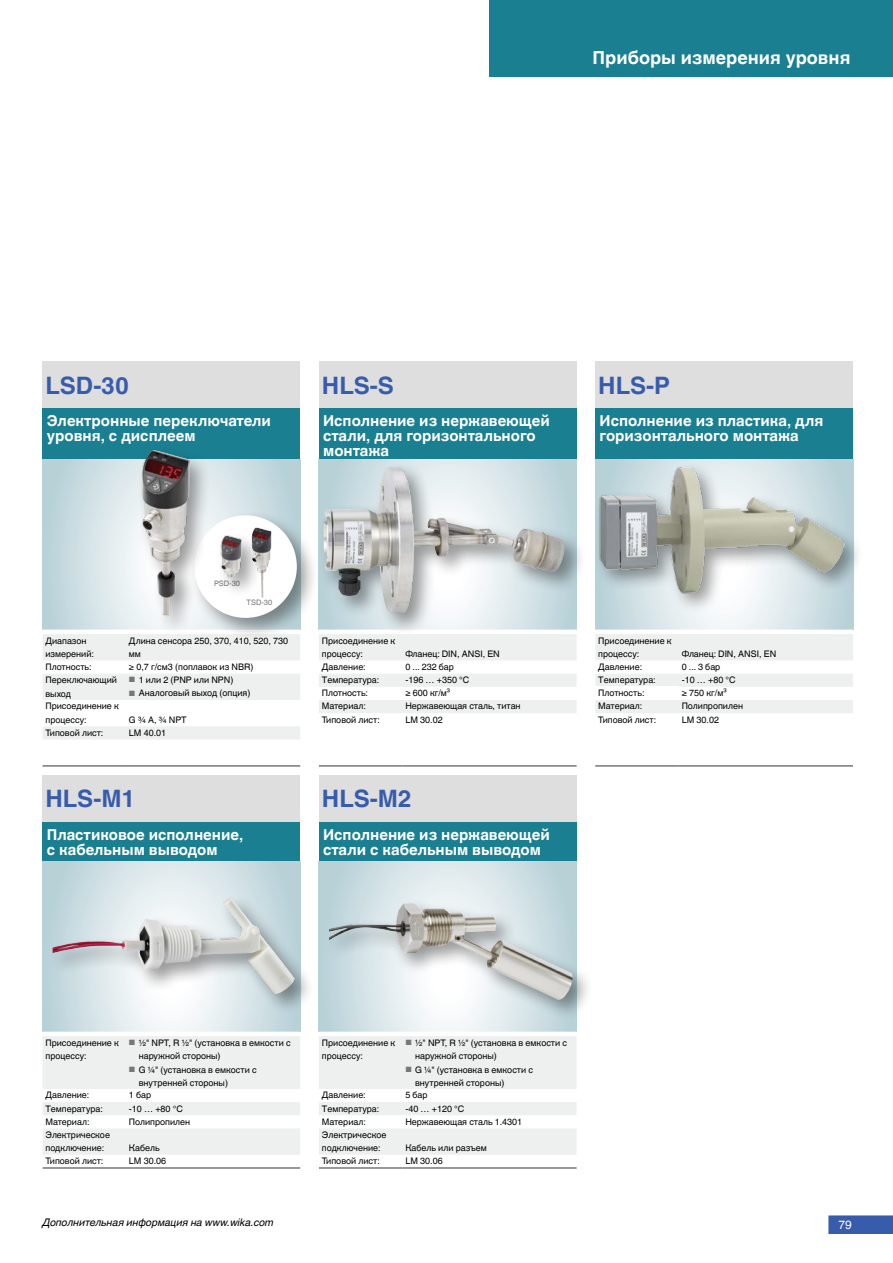
<style>
.page{position:relative;width:893px;height:1263px;background:#fff}
.page>*{position:absolute;margin:0;border:0;box-sizing:border-box;transform-origin:0 0}
.t1{font:700 24px "Helvetica World";color:#385cac}
.t2{font:700 18px "Helvetica World";color:#fff}
.t3{font:700 15px/15px "Helvetica World";color:#fff}
.t4{font:12px "Helvetica World";color:#fff}
.t5{font:italic 10.5px "Helvetica World";color:#000}
.t6{font:9px/13.5px "Helvetica World";color:#000}
.t7{font:7.5px "Helvetica World";color:#777}
.s1{font-size:7.65px;color:#777}
</style>
<div class="page">
<svg style="left:828px;top:1215px;width:65px;height:19px"></svg>
<div style="left:43px;top:361px;width:257px;height:47px;background:#dedede"></div>
<div style="left:43px;top:408px;width:257px;height:51px;background:#1a7f91"></div>
<svg style="left:43px;top:459px;width:257px;height:171px;background:#d0e0e5"></svg>
<svg style="left:43px;top:634px;width:257px;height:105px"></svg>
<hr style="left:43px;top:765px;width:83px;height:2px;background:#777">
<hr style="left:126px;top:765px;width:174px;height:2px;background:#777">
<div style="left:43px;top:775px;width:257px;height:47px;background:#dedede"></div>
<div style="left:43px;top:822px;width:257px;height:39px;background:#1a7f91"></div>
<svg style="left:43px;top:861px;width:257px;height:171px;background:#d2e1e5"></svg>
<svg style="left:43px;top:1036px;width:257px;height:119px"></svg>
<hr style="left:43px;top:1167px;width:83px;height:2px;background:#777">
<hr style="left:126px;top:1167px;width:174px;height:2px;background:#777">
<div style="left:319px;top:361px;width:258px;height:47px;background:#dedede"></div>
<div style="left:319px;top:408px;width:258px;height:51px;background:#1a7f91"></div>
<svg style="left:319px;top:635px;width:258px;height:78px"></svg>
<hr style="left:319px;top:765px;width:83px;height:2px;background:#777">
<hr style="left:402px;top:765px;width:175px;height:2px;background:#777">
<div style="left:319px;top:775px;width:258px;height:47px;background:#dedede"></div>
<div style="left:319px;top:822px;width:258px;height:39px;background:#1a7f91"></div>
<svg style="left:319px;top:861px;width:258px;height:171px;background:#d1e0e5"></svg>
<svg style="left:319px;top:1036px;width:258px;height:119px"></svg>
<hr style="left:319px;top:1167px;width:83px;height:2px;background:#777">
<hr style="left:402px;top:1167px;width:175px;height:2px;background:#777">
<div style="left:595px;top:361px;width:258px;height:47px;background:#dedede"></div>
<div style="left:595px;top:408px;width:258px;height:51px;background:#1a7f91"></div>
<svg style="left:595px;top:459px;width:258px;height:171px"></svg>
<svg style="left:595px;top:634px;width:258px;height:79px"></svg>
<div style="left:595px;top:687px;width:84px;height:13px;background:#fff"></div>
<hr style="left:595px;top:765px;width:84px;height:2px;background:#777">
<hr style="left:679px;top:765px;width:174px;height:2px;background:#777">
<div style="left:489px;top:0;width:404px;height:77px;background:#1a7f91"></div>
<div style="left:189px;top:510px;width:130px;height:130px;background:#000;opacity:.4"></div>
<div style="left:194px;top:515px;width:103px;height:103px;background:#fff;border-radius:50%"></div>
<div style="left:216px;top:531px;width:47px;height:68px;background:#000;opacity:.4"></div>
<img style="left:221px;top:535px;width:20px;height:43px">
<img style="left:251px;top:527px;width:21px;height:71px">
<div style="left:137px;top:445px;width:74px;height:192px;background:#000;opacity:.4"></div>
<img style="left:140px;top:450px;width:49px;height:168px">
<div style="left:594px;top:462px;width:271px;height:152px;background:#000;opacity:.4"></div>
<img style="left:599px;top:467px;width:245px;height:126px">
<div style="left:324px;top:897px;width:270px;height:125px;background:#000;opacity:.4"></div>
<img style="left:329px;top:903px;width:245px;height:98px">
<div style="left:48px;top:893px;width:268px;height:123px;background:#000;opacity:.4"></div>
<img style="left:53px;top:897px;width:243px;height:98px">
<div style="left:318px;top:461px;width:269px;height:174px;background:#000;opacity:.4"></div>
<img style="left:328px;top:467px;width:60px;height:46px">
<h2 class="t2" style="left:593px;top:47px;width:259px">Приборы измерения уровня</h2>
<h1 class="t1" style="left:45px;top:371px;width:85px">LSD-30</h1>
<h3 class="t3" style="left:47px;top:413px;width:226px">Электронные переключатели уровня, с дисплеем</h3>
<h1 class="t1" style="left:322px;top:371px;width:73px">HLS-S</h1>
<h3 class="t3" style="left:323px;top:413px;width:228px">Исполнение из нержавеющей стали, для горизонтального монтажа</h3>
<h1 class="t1" style="left:598px;top:371px;width:73px">HLS-P</h1>
<h3 class="t3" style="left:600px;top:413px;width:225px">Исполнение из пластика, для горизонтального монтажа</h3>
<p class="t7" style="left:214px;top:579px;width:27px">PSD-30</p>
<p class="t7" style="left:247px;top:598px;width:27px">TSD-30</p>
<p class="t6" style="left:45px;top:634px;width:50px">Диапазон измерений:</p>
<p class="t6" style="left:129px;top:634px;width:161px">Длина сенсора 250, 370, 410, 520, 730 мм</p>
<p class="t6" style="left:45px;top:660px;width:48px">Плотность:</p>
<p class="t6" style="left:129px;top:660px;width:126px">≥ 0,7 г/см3 (поплавок из NBR)</p>
<p class="t6" style="left:45px;top:673px;width:73px">Переключающий выход</p>
<p class="t6" style="left:129px;top:673px;width:106px"><span class="s1">■</span> 1 или 2 (PNP или NPN)</p>
<p class="t6" style="left:129px;top:686px;width:123px"><span class="s1">■</span> Аналоговый выход (опция)</p>
<p class="t6" style="left:45px;top:699px;width:75px">Присоединение к процессу:</p>
<p class="t6" style="left:129px;top:713px;width:59px">G ¾ A, ¾ NPT</p>
<p class="t6" style="left:45px;top:726px;width:59px">Типовой лист:</p>
<p class="t6" style="left:129px;top:726px;width:39px">LM 40.01</p>
<h1 class="t1" style="left:45px;top:785px;width:91px">HLS-M1</h1>
<h3 class="t3" style="left:47px;top:827px;width:198px">Пластиковое исполнение, с кабельным выводом</h3>
<p class="t6" style="left:322px;top:634px;width:75px">Присоединение к процессу:</p>
<p class="t6" style="left:405px;top:647px;width:96px">Фланец: DIN, ANSI, EN</p>
<p class="t6" style="left:322px;top:660px;width:45px">Давление:</p>
<p class="t6" style="left:405px;top:660px;width:50px">0 ... 232 бар</p>
<p class="t6" style="left:322px;top:673px;width:59px">Tемпература:</p>
<p class="t6" style="left:405px;top:673px;width:65px">-196 … +350 °C</p>
<p class="t6" style="left:322px;top:686px;width:48px">Плотность:</p>
<p class="t6" style="left:405px;top:686px;width:47px">≥ 600 кг/м³</p>
<p class="t6" style="left:322px;top:700px;width:46px">Материал:</p>
<p class="t6" style="left:405px;top:700px;width:117px">Нержавеющая сталь, титан</p>
<p class="t6" style="left:322px;top:713px;width:59px">Типовой лист:</p>
<p class="t6" style="left:405px;top:713px;width:39px">LM 30.02</p>
<h1 class="t1" style="left:322px;top:785px;width:91px">HLS-M2</h1>
<h3 class="t3" style="left:323px;top:827px;width:228px">Исполнение из нержавеющей стали с кабельным выводом</h3>
<p class="t6" style="left:598px;top:634px;width:75px">Присоединение к процессу:</p>
<p class="t6" style="left:682px;top:647px;width:96px">Фланец: DIN, ANSI, EN</p>
<p class="t6" style="left:598px;top:660px;width:45px">Давление:</p>
<p class="t6" style="left:682px;top:660px;width:40px">0 ... 3 бар</p>
<p class="t6" style="left:598px;top:673px;width:59px">Tемпература:</p>
<p class="t6" style="left:682px;top:673px;width:55px">-10 … +80 °C</p>
<p class="t6" style="left:598px;top:686px;width:48px">Плотность:</p>
<p class="t6" style="left:682px;top:686px;width:47px">≥ 750 кг/м³</p>
<p class="t6" style="left:598px;top:700px;width:46px">Материал:</p>
<p class="t6" style="left:682px;top:700px;width:63px">Полипропилен</p>
<p class="t6" style="left:598px;top:713px;width:59px">Типовой лист:</p>
<p class="t6" style="left:682px;top:713px;width:39px">LM 30.02</p>
<p class="t6" style="left:45px;top:1036px;width:75px">Присоединение к процессу:</p>
<p class="t6" style="left:139px;top:1036px;width:154px;text-indent:-10px"><span class="s1">■</span> ½" NPT, R ½" (установка в емкости с наружной стороны)</p>
<p class="t6" style="left:139px;top:1063px;width:119px;text-indent:-10px"><span class="s1">■</span> G ¼" (установка в емкости с внутренней стороны)</p>
<p class="t6" style="left:45px;top:1088px;width:45px">Давление:</p>
<p class="t6" style="left:129px;top:1088px;width:24px">1 бар</p>
<p class="t6" style="left:45px;top:1102px;width:59px">Tемпература:</p>
<p class="t6" style="left:129px;top:1102px;width:55px">-10 … +80 °C</p>
<p class="t6" style="left:45px;top:1115px;width:46px">Материал:</p>
<p class="t6" style="left:129px;top:1115px;width:63px">Полипропилен</p>
<p class="t6" style="left:45px;top:1128px;width:66px">Электрическое подключение:</p>
<p class="t6" style="left:129px;top:1141px;width:32px">Кабель</p>
<p class="t6" style="left:322px;top:1036px;width:75px">Присоединение к процессу:</p>
<p class="t6" style="left:415px;top:1036px;width:154px;text-indent:-10px"><span class="s1">■</span> ½" NPT, R ½" (установка в емкости с наружной стороны)</p>
<p class="t6" style="left:415px;top:1063px;width:119px;text-indent:-10px"><span class="s1">■</span> G ¼" (установка в емкости с внутренней стороны)</p>
<p class="t6" style="left:322px;top:1088px;width:45px">Давление:</p>
<p class="t6" style="left:405px;top:1088px;width:24px">5 бар</p>
<p class="t6" style="left:322px;top:1102px;width:59px">Tемпература:</p>
<p class="t6" style="left:405px;top:1102px;width:60px">-40 … +120 °C</p>
<p class="t6" style="left:322px;top:1115px;width:46px">Материал:</p>
<p class="t6" style="left:405px;top:1115px;width:118px">Нержавеющая сталь 1.4301</p>
<p class="t6" style="left:322px;top:1128px;width:66px">Электрическое подключение:</p>
<p class="t6" style="left:405px;top:1141px;width:83px">Кабель или разъем</p>
<p class="t6" style="left:45px;top:1154px;width:59px">Типовой лист:</p>
<p class="t6" style="left:129px;top:1154px;width:39px">LM 30.06</p>
<p class="t6" style="left:322px;top:1154px;width:59px">Типовой лист:</p>
<p class="t6" style="left:405px;top:1154px;width:39px">LM 30.06</p>
<p class="t5" style="left:43px;top:1216px;width:233px">Дополнительная информация на www.wika.com</p>
<h3 class="t4" style="left:838px;top:1218px;width:15px">79</h3>
</div>
